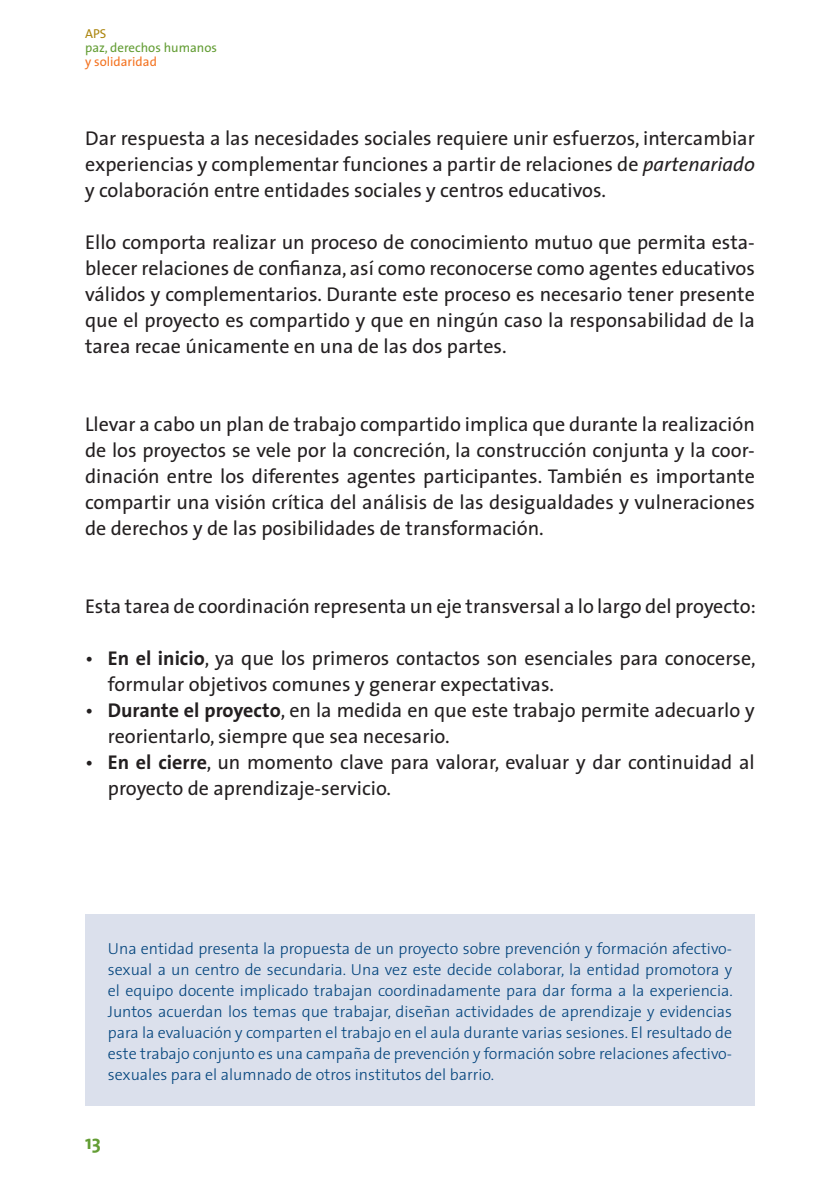
<style>
.page{position:relative;width:840px;height:1191px;background:#fff}
.page>*{position:absolute;margin:0;border:0;box-sizing:border-box;transform-origin:0 0}
.t1{font:20px/26px "The Sans";color:#231f20;text-align:justify}
.t2{font:700 20px "The Sans";color:#639d34}
.t3{font:300 16px/21px "The Sans";color:#01437c;text-align:justify}
.t4{font:13px "The Sans";color:#639d34}
.t5{font:13px "The Sans";color:#f47321}
.t6{font:13px "The Sans";color:#ac8610}
.s1{font-style:italic}
.s2{font-weight:700}
</style>
<div class="page">
<div style="left:85px;top:914px;width:669px;height:192px;background:#dbe0ec"></div>
<p class="t6" style="left:85px;top:23px;width:23px">APS</p>
<p class="t4" style="left:85px;top:37px;width:133px">paz, derechos humanos</p>
<p class="t5" style="left:85px;top:51px;width:73px">y solidaridad</p>
<p class="t1" style="left:85px;top:125px;width:670px">Dar respuesta a las necesidades sociales requiere unir esfuerzos, intercambiar experiencias y complementar funciones a partir de relaciones de <span class="s1">partenariado </span>y colaboración entre entidades sociales y centros educativos.</p>
<p class="t1" style="left:85px;top:229px;width:670px">Ello comporta realizar un proceso de conocimiento mutuo que permita esta&shy;blecer relaciones de confianza, así como reconocerse como agentes educativos válidos y complementarios. Durante este proceso es necesario tener presente que el proyecto es compartido y que en ningún caso la responsabilidad de la tarea recae únicamente en una de las dos partes.</p>
<p class="t1" style="left:85px;top:411px;width:670px">Llevar a cabo un plan de trabajo compartido implica que durante la realización de los proyectos se vele por la concreción, la construcción conjunta y la coor&shy;dinación entre los diferentes agentes participantes. También es importante compartir una visión crítica del análisis de las desigualdades y vulneraciones de derechos y de las posibilidades de transformación.</p>
<p class="t1" style="left:85px;top:593px;width:671px">Esta tarea de coordinación representa un eje transversal a lo largo del proyecto:</p>
<p class="t1" style="left:108px;top:645px;width:649px;text-indent:-23px">• <span class="s2">En el inicio</span>, ya que los primeros contactos son esenciales para conocerse, formular objetivos comunes y generar expectativas.</p>
<p class="t1" style="left:108px;top:697px;width:648px;text-indent:-23px">• <span class="s2">Durante el proyecto</span>, en la medida en que este trabajo permite adecuarlo y reorientarlo, siempre que sea necesario.</p>
<p class="t1" style="left:108px;top:749px;width:648px;text-indent:-23px">• <span class="s2">En el cierre</span>, un momento clave para valorar, evaluar y dar continuidad al proyecto de aprendizaje-servicio.</p>
<p class="t3" style="left:108px;top:937px;width:626px">Una entidad presenta la propuesta de un proyecto sobre prevención y formación afectivo&shy;sexual a un centro de secundaria. Una vez este decide colaborar, la entidad promotora y el equipo docente implicado trabajan coordinadamente para dar forma a la experiencia.<br>Juntos acuerdan los temas que trabajar, diseñan actividades de aprendizaje y evidencias para la evaluación y comparten el trabajo en el aula durante varias sesiones. El resultado de este trabajo conjunto es una campaña de prevención y formación sobre relaciones afectivo&shy;sexuales para el alumnado de otros institutos del barrio.</p>
<p class="t2" style="left:85px;top:1125px;width:17px">13</p>
</div>
